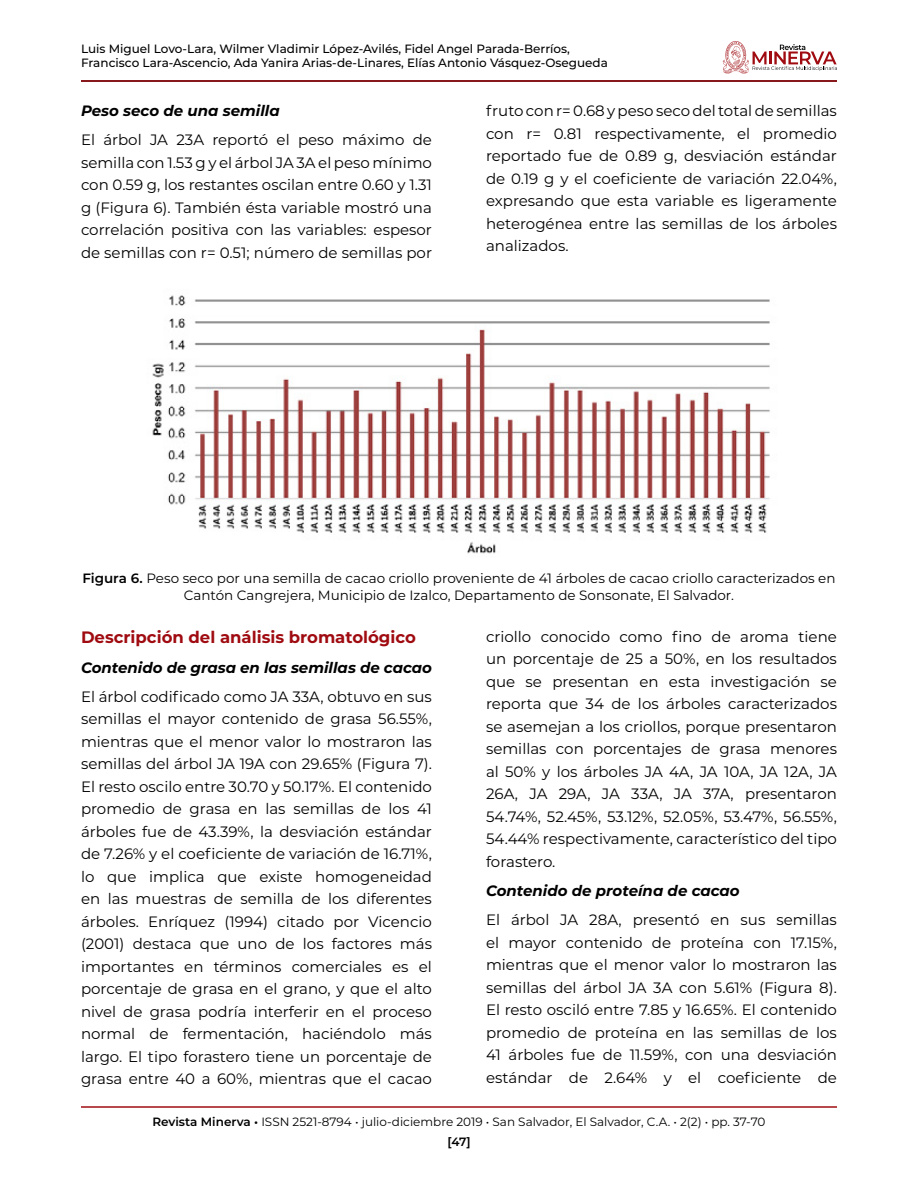
<style>
.page{position:relative;width:918px;height:1188px;background:#fff}
.page>*{position:absolute;margin:0;border:0;box-sizing:border-box;transform-origin:0 0}
.t1{font:700 16.5px "Montserrat";color:#9f0b10}
.t2{font:15px/22.5px "Montserrat";color:#000;text-align:justify}
.t3{font:italic 700 15px "Montserrat";color:#000}
.t4{font:13.5px/16.2px "Montserrat";color:#000;text-align:center}
.t5{font:500 12px/14.4px "Montserrat";color:#000}
.t6{font:12px "Montserrat";color:#000}
.t7{font:600 12px "Montserrat";color:#000}
.s1{font-weight:600}
</style>
<div class="page">
<hr style="left:81px;top:80px;width:756px;height:2px;background:#9f0b10">
<hr style="left:81px;top:1106px;width:756px;height:2px;background:#9f0b10">
<svg style="left:723px;top:41px;width:114px;height:33px"></svg>
<img style="left:152px;top:295px;width:618px;height:259px">
<p class="t5" style="left:81px;top:41px;width:528px">Luis Miguel Lovo-Lara, Wilmer Vladimir López-Avilés, Fidel Angel Parada-Berríos,<br>Francisco Lara-Ascencio, Ada Yanira Arias-de-Linares, Elías Antonio Vásquez-Osegueda</p>
<p class="t3" style="left:81px;top:100px;width:200px">Peso seco de una semilla</p>
<p class="t2" style="left:81px;top:128px;width:353px">El árbol JA 23A reportó el peso máximo de semilla con 1.53 g y el árbol JA 3A el peso mínimo con 0.59 g, los restantes oscilan entre 0.60 y 1.31 g (Figura 6). También ésta variable mostró una correlación positiva con las variables: espesor de semillas con r= 0.51; número de semillas por</p>
<p class="t2" style="left:486px;top:99px;width:353px">fruto con r= 0.68 y peso seco del total de semillas con r= 0.81 respectivamente, el promedio reportado fue de 0.89 g, desviación estándar de 0.19 g y el coeficiente de variación 22.04%, expresando que esta variable es ligeramente heterogénea entre las semillas de los árboles analizados.</p>
<p class="t4" style="left:82px;top:570px;width:755px"><span class="s1">Figura 6.</span> Peso seco por una semilla de cacao criollo proveniente de 41 árboles de cacao criollo caracterizados en<br>Cantón Cangrejera, Municipio de Izalco, Departamento de Sonsonate, El Salvador.</p>
<p class="t1" style="left:81px;top:626px;width:336px">Descripción del análisis bromatológico</p>
<p class="t3" style="left:81px;top:657px;width:352px">Contenido de grasa en las semillas de cacao</p>
<p class="t2" style="left:81px;top:685px;width:353px">El árbol codificado como JA 33A, obtuvo en sus semillas el mayor contenido de grasa 56.55%, mientras que el menor valor lo mostraron las semillas del árbol JA 19A con 29.65% (Figura 7).<br>El resto oscilo entre 30.70 y 50.17%. El contenido promedio de grasa en las semillas de los 41 árboles fue de 43.39%, la desviación estándar de 7.26% y el coeficiente de variación de 16.71%, lo que implica que existe homogeneidad en las muestras de semilla de los diferentes árboles. Enríquez (1994) citado por Vicencio (2001) destaca que uno de los factores más importantes en términos comerciales es el porcentaje de grasa en el grano, y que el alto nivel de grasa podría interferir en el proceso normal de fermentación, haciéndolo más largo. El tipo forastero tiene un porcentaje de grasa entre 40 a 60%, mientras que el cacao</p>
<p class="t2" style="left:486px;top:625px;width:353px">criollo conocido como fino de aroma tiene un porcentaje de 25 a 50%, en los resultados que se presentan en esta investigación se reporta que 34 de los árboles caracterizados se asemejan a los criollos, porque presentaron semillas con porcentajes de grasa menores al 50% y los árboles JA 4A, JA 10A, JA 12A, JA 26A, JA 29A, JA 33A, JA 37A, presentaron 54.74%, 52.45%, 53.12%, 52.05%, 53.47%, 56.55%, 54.44% respectivamente, característico del tipo forastero.</p>
<p class="t3" style="left:486px;top:880px;width:255px">Contenido de proteína de cacao</p>
<p class="t2" style="left:486px;top:908px;width:353px">El árbol JA 28A, presentó en sus semillas el mayor contenido de proteína con 17.15%, mientras que el menor valor lo mostraron las semillas del árbol JA 3A con 5.61% (Figura 8).<br>El resto osciló entre 7.85 y 16.65%. El contenido promedio de proteína en las semillas de los 41 árboles fue de 11.59%, con una desviación estándar de 2.64% y el coeficiente de</p>
<p class="t6" style="left:152px;top:1114px;width:615px"><span class="s1">Revista Minerva •</span> ISSN 2521-8794 • julio-diciembre 2019 • San Salvador, El Salvador, C.A. • 2(2) • pp. 37-70</p>
<p class="t7" style="left:447px;top:1133px;width:25px">[47]</p>
</div>
